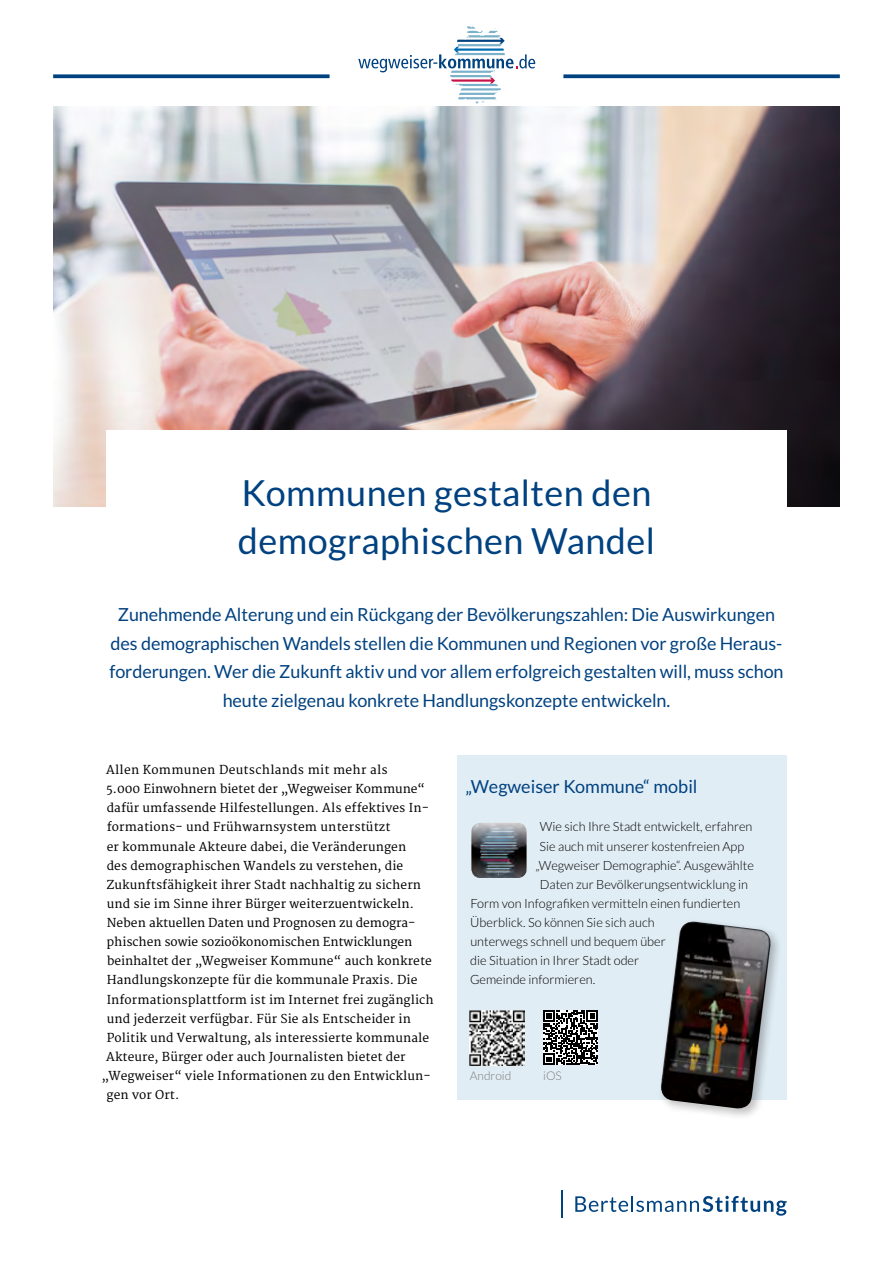
<style>
.page{position:relative;width:893px;height:1263px;background:#fff}
.page>*{position:absolute;margin:0;border:0;box-sizing:border-box;transform-origin:0 0}
.Heads{font:36px/47.7px "Lato";letter-spacing:.01em;color:#004180}
.t1{font:18px/28.7px "Lato";letter-spacing:-.005em;color:#004180;text-align:center}
.t2{font:300 12.75px "Lato";color:#000}
.Fließtext{font:12px "Merriweather";letter-spacing:.01em;color:#000}
.t3{font:300 12px "Lato";color:#7b7b7a}
</style>
<div class="page">
<div style="left:457px;top:755px;width:330px;height:344px;background:#e1edf5"></div>
<img style="left:470px;top:1011px;width:55px;height:54px">
<svg style="left:543px;top:1011px;width:55px;height:54px;background:#606060"></svg>
<img style="left:471px;top:823px;width:56px;height:55px">
<div style="left:657px;top:918px;width:126px;height:203px;background:#000;opacity:.25"></div>
<img style="left:659px;top:921px;width:113px;height:189px">
<img style="left:53px;top:106px;width:787px;height:400px">
<div style="left:106px;top:430px;width:681px;height:190px;background:#fff"></div>
<svg style="left:575px;top:1196px;width:212px;height:20px"></svg>
<hr style="left:561px;top:1190px;width:2px;height:27px;background:#004180">
<svg style="left:53px;top:74px;width:277px;height:4px"></svg>
<svg style="left:563px;top:74px;width:277px;height:4px"></svg>
<svg style="left:358px;top:26px;width:177px;height:78px"></svg>
<p class="Heads" style="left:238px;top:469px;width:419px">Kommunen gestalten den demographischen Wandel</p>
<p class="t1" style="left:109px;top:600px;width:676px">Zunehmende Alterung und ein Rückgang der Bevölkerungszahlen: Die Auswirkungen des demographischen Wandels stellen die Kommunen und Regionen vor große Heraus&shy;forderungen. Wer die Zukunft aktiv und vor allem erfolgreich gestalten will, muss schon heute zielgenau konkrete Handlungskonzepte entwickeln.</p>
<p class="Fließtext" style="left:106px;top:763px;width:283px">Allen Kommunen Deutschlands mit mehr als</p>
<p class="Fließtext" style="left:107px;top:782px;width:320px">5.000 Einwohnern bietet der „Wegweiser Kommune“</p>
<p class="Fließtext" style="left:107px;top:801px;width:324px">dafür umfassende Hilfestellungen. Als effektives In-</p>
<p class="Fließtext" style="left:107px;top:820px;width:285px">formations- und Frühwarnsystem unterstützt</p>
<p class="Fließtext" style="left:107px;top:839px;width:301px">er kommunale Akteure dabei, die Veränderungen</p>
<p class="Fließtext" style="left:107px;top:858px;width:298px">des demographischen Wandels zu verstehen, die</p>
<p class="Fließtext" style="left:107px;top:877px;width:316px">Zukunftsfähigkeit ihrer Stadt nachhaltig zu sichern</p>
<p class="Fließtext" style="left:107px;top:897px;width:309px">und sie im Sinne ihrer Bürger weiterzuentwickeln.</p>
<p class="Fließtext" style="left:107px;top:916px;width:310px">Neben aktuellen Daten und Prognosen zu demogra-</p>
<p class="Fließtext" style="left:107px;top:935px;width:307px">phischen sowie sozioökonomischen Entwicklungen</p>
<p class="Fließtext" style="left:107px;top:954px;width:326px">beinhaltet der „Wegweiser Kommune“ auch konkrete</p>
<p class="Fließtext" style="left:107px;top:973px;width:312px">Handlungskonzepte für die kommunale Praxis. Die</p>
<p class="Fließtext" style="left:107px;top:992px;width:328px">Informationsplattform ist im Internet frei zugänglich</p>
<p class="Fließtext" style="left:107px;top:1011px;width:306px">und jederzeit verfügbar. Für Sie als Entscheider in</p>
<p class="Fließtext" style="left:107px;top:1030px;width:324px">Politik und Verwaltung, als interessierte kommunale</p>
<p class="Fließtext" style="left:106px;top:1050px;width:301px">Akteure, Bürger oder auch Journalisten bietet der</p>
<p class="Fließtext" style="left:102px;top:1069px;width:330px">„Wegweiser“ viele Informationen zu den Entwicklun-</p>
<p class="Fließtext" style="left:107px;top:1088px;width:74px">gen vor Ort.</p>
<p class="t1" style="left:465px;top:772px;width:234px">„Wegweiser Kommune“ mobil</p>
<p class="t2" style="left:540px;top:820px;width:214px">Wie sich Ihre Stadt entwickelt, erfahren</p>
<p class="t2" style="left:540px;top:839px;width:206px">Sie auch mit unserer kostenfreien App</p>
<p class="t2" style="left:535px;top:858px;width:220px">„Wegweiser Demographie“. Ausgewählte</p>
<p class="t2" style="left:540px;top:877px;width:210px">Daten zur Bevölkerungsentwicklung in</p>
<p class="t2" style="left:470px;top:896px;width:271px">Form von Infografiken vermitteln einen fundierten</p>
<p class="t2" style="left:470px;top:916px;width:186px">Überblick. So können Sie sich auch</p>
<p class="t2" style="left:470px;top:935px;width:197px">unterwegs schnell und bequem über</p>
<p class="t2" style="left:470px;top:954px;width:171px">die Situation in Ihrer Stadt oder</p>
<p class="t2" style="left:470px;top:973px;width:127px">Gemeinde informieren.</p>
<p class="t3" style="left:470px;top:1069px;width:43px">Android</p>
<p class="t3" style="left:543px;top:1069px;width:20px">iOS</p>
</div>
